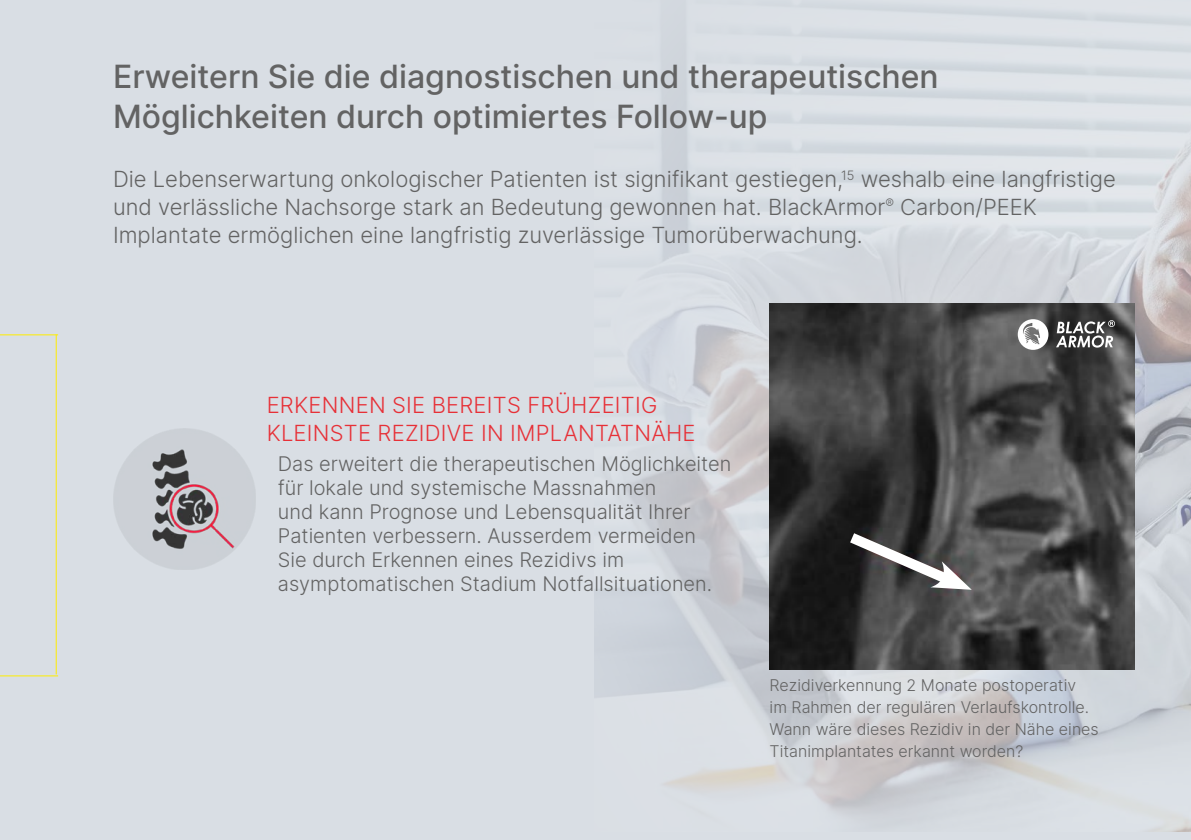
<style>
.page{position:relative;width:1191px;height:840px;background:#fff}
.page>*{position:absolute;margin:0;border:0;box-sizing:border-box;transform-origin:0 0}
.t1{font:32px/40px "Inter";color:#636363}
.t2{font:300 22px/28px "Inter";color:#636363}
.t3{font:300 22px/28px "Inter";letter-spacing:.01em;color:#e73037}
.t4{font:300 20px/24px "Inter";color:#636363}
.t5{font:300 16px/22px "Inter";color:#636363}
</style>
<div class="page">
<div style="left:0;top:0;width:1191px;height:839px;background:#d9dee4"></div>
<img style="left:594px;top:14px;width:597px;height:816px">
<img style="left:770px;top:303px;width:364px;height:365px">
<hr style="left:56px;top:334px;width:1px;height:340px;background:#ffed00">
<hr style="left:0;top:334px;width:58px;height:1px;background:#ffed00">
<hr style="left:0;top:675px;width:58px;height:1px;background:#ffed00">
<svg style="left:839px;top:524px;width:132px;height:69px;background:#585758"></svg>
<svg style="left:1056px;top:320px;width:59px;height:27px;background:#7e7e7e"></svg>
<svg style="left:1017px;top:319px;width:31px;height:30px"></svg>
<img style="left:113px;top:428px;width:142px;height:141px">
<h1 class="t1" style="left:113px;top:55px;width:827px">Erweitern Sie die diagnostischen und therapeutischen<br>Möglichkeiten durch optimiertes Follow-up</h1>
<p class="t2" style="left:113px;top:164px;width:1004px">Die Lebenserwartung onkologischer Patienten ist signifikant gestiegen,<sup>15</sup> weshalb eine langfristige und verlässliche Nachsorge stark an Bedeutung gewonnen hat. BlackArmor<sup>®</sup> Carbon/PEEK<br>Implantate ermöglichen eine langfristig zuverlässige Tumorüberwachung.</p>
<p class="t3" style="left:267px;top:390px;width:430px">ERKENNEN SIE BEREITS FRÜHZEITIG<br>KLEINSTE REZIDIVE IN IMPLANTATNÄHE</p>
<p class="t4" style="left:278px;top:451px;width:455px">Das erweitert die therapeutischen Möglichkeiten für lokale und systemische Massnahmen<br>und kann Prognose und Lebensqualität Ihrer Patienten verbessern. Ausserdem vermeiden<br>Sie durch Erkennen eines Rezidivs im asymptomatischen Stadium Notfallsituationen.</p>
<p class="t5" style="left:769px;top:673px;width:331px">Rezidiverkennung 2 Monate postoperativ<br>im Rahmen der regulären Verlaufskontrolle.<br>Wann wäre dieses Rezidiv in der Nähe eines Titanimplantates erkannt worden?</p>
</div>
